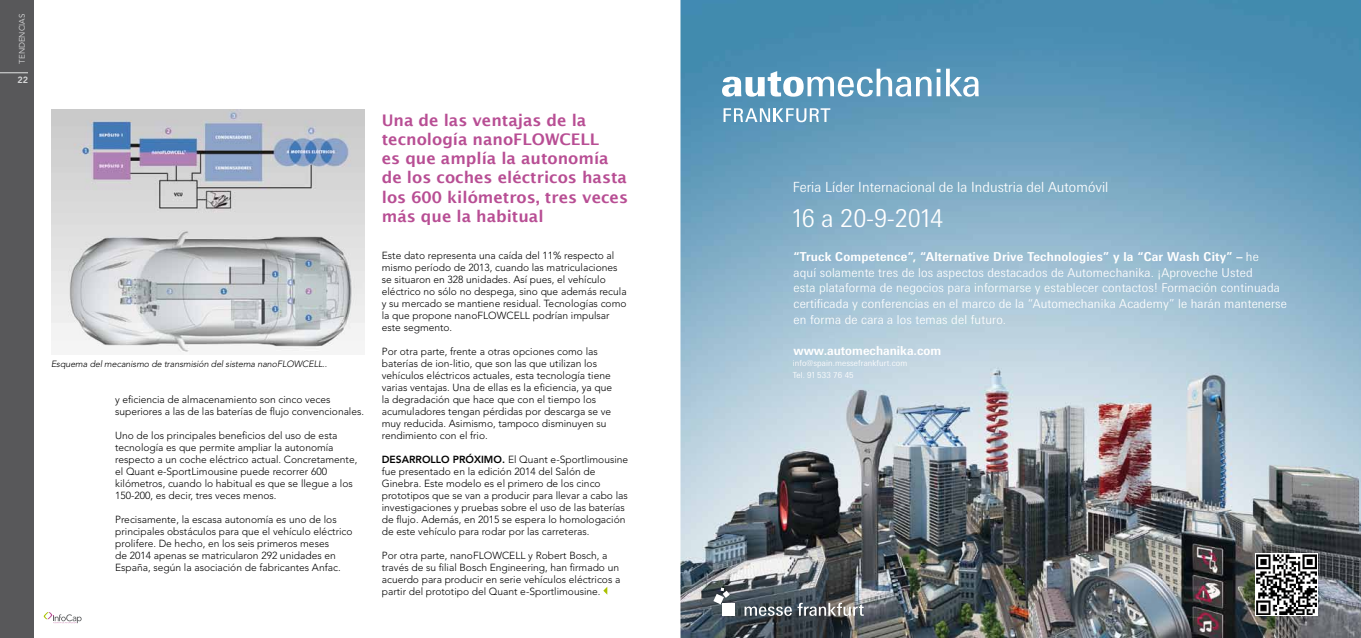
<style>
.page{position:relative;width:1361px;height:638px;background:#fff}
.page>*{position:absolute;margin:0;border:0;box-sizing:border-box;transform-origin:0 0}
.t1{font:300 24.6px "Messe Univers";color:#fff}
.t2{font:600 16px/19.2px "Lucida Sans";color:#b84e94}
.t3{font:300 14px "Messe Univers";color:#fff}
.t4{font:300 12.3px/15.7px "Messe Univers";letter-spacing:.01em;color:#fff}
.t5{font:700 12.3px "Messe Univers";color:#fff}
.t6{font:300 10.2px/12px "Avenir";color:#000}
.t7{font:italic 300 9px "Avenir";letter-spacing:-.01em;color:#000}
.t8{font:800 9px "Avenir";color:#d9dadb}
.t9{font:300 8.4px/11.2px "Messe Univers";letter-spacing:.01em;color:#fff}
.t10{font:8px "Avenir";color:#d9dadb}
.s1{font-weight:800}
.s2{font-weight:700}
</style>
<div class="page">
<div style="left:0;top:0;width:34px;height:638px;background:#58585a"></div>
<svg style="left:0;top:73px;width:28px;height:1px"></svg>
<svg style="left:44px;top:612px;width:38px;height:12px"></svg>
<svg style="left:603px;top:587px;width:4px;height:8px"></svg>
<img style="left:51px;top:110px;width:314px;height:242px">
<img style="left:680px;top:0;width:681px;height:638px">
<svg style="left:1255px;top:553px;width:62px;height:63px"></svg>
<img style="left:1256px;top:555px;width:60px;height:59px">
<div style="left:722px;top:603px;width:13px;height:13px;background:#fff"></div>
<svg style="left:713px;top:587px;width:17px;height:17px"></svg>
<svg style="left:744px;top:603px;width:120px;height:13px;background:#828689"></svg>
<svg style="left:723px;top:108px;width:47px;height:14px"></svg>
<hr style="left:773px;top:108px;width:3px;height:14px;background:#fff">
<svg style="left:776px;top:108px;width:54px;height:14px"></svg>
<svg style="left:946px;top:69px;width:32px;height:28px"></svg>
<svg style="left:722px;top:69px;width:218px;height:28px"></svg>
<p class="t10" style="left:18px;top:64px;width:52px;rotate:-90deg">TENDENCIAS</p>
<p class="t8" style="left:17px;top:74px;width:12px">22</p>
<p class="t7" style="left:51px;top:358px;width:278px">Esquema del mecanismo de transmisión del sistema nanoFLOWCELL..</p>
<p class="t6" style="left:115px;top:393px;width:250px">y eficiencia de almacenamiento son cinco veces superiores a las de las baterías de flujo convencionales.</p>
<p class="t6" style="left:115px;top:429px;width:244px">U no de los principales beneficios del uso de esta tecnología es que permite ampliar la autonomía respecto a un coche eléctrico actual. Concretamente, el Quant e-SportLimousine puede recorrer 600 kilómetros, cuando lo habitual es que se llegue a los 150-200, es decir, tres veces menos.</p>
<p class="t6" style="left:115px;top:513px;width:239px">Precisamente, la escasa autonomía es uno de los principales obstáculos para que el vehículo eléctrico prolifere. De hecho, en los seis primeros meses<br>de 2014 apenas se matricularon 292 unidades en España, según la asociación de fabricantes Anfac.</p>
<h2 class="t2" style="left:382px;top:110px;width:248px">Una de las ventajas de la tecnología nanoFLOWCELL<br>es que amplía la autonomía de los coches eléctricos hasta los 600 kilómetros, tres veces más que la habitual</h2>
<p class="t6" style="left:382px;top:249px;width:246px">Este dato representa una caída del 11% respecto al mismo período de 2013, cuando las matriculaciones se situaron en 328 unidades. Así pues, el vehículo eléctrico no sólo no despega, sino que además recula y su mercado se mantiene residual. Tecnologías como la que propone nanoFLOWCELL</p>
<p class="t6" style="left:533px;top:309px;width:78px">podrían impulsar</p>
<p class="t6" style="left:382px;top:321px;width:72px">este segmento.</p>
<p class="t6" style="left:382px;top:345px;width:232px">Por otra parte, frente a otras opciones como las baterías de ion-litio, que son las que utilizan los vehículos eléctricos actuales, esta tecnología tiene varias ventajas. U na de ellas es la eficiencia, ya que la degradación que hace que con el tiempo los acumuladores tengan pérdidas por descarga se ve muy reducida. Asimismo, tampoco disminuyen su rendimiento con el frio.</p>
<p class="t6" style="left:382px;top:453px;width:248px"><span class="s1">DESARROLLO PRÓXIMO.</span> El Quant e-Sportlimousine fue presentado en la edición 2014 del Salón de Ginebra. Este modelo es el primero de los cinco prototipos que se van a producir para llevar a cabo las investigaciones y pruebas sobre el uso de las baterías de flujo. Además, en 2015 se espera lo homologación de este vehículo para rodar por las carreteras.</p>
<p class="t6" style="left:382px;top:549px;width:127px">Por otra parte, nanoFLOWCELL</p>
<p class="t6" style="left:382px;top:549px;width:240px;text-indent:146px">y Robert Bosch, a través de su filial Bosch Engineering, han firmado un acuerdo para producir en serie vehículos eléctricos a partir del prototipo del Quant e-Sportlimousine.</p>
<h3 class="t3" style="left:793px;top:179px;width:317px">Feria Líder Internacional de la Industria del Automóvil</h3>
<h1 class="t1" style="left:793px;top:203px;width:152px">16 a 20-9-2014</h1>
<p class="t4" style="left:793px;top:248px;width:495px"><span class="s2">“Truck Competence”, “Alternative Drive Technologies” y la “Car Wash City” –</span> he<br>aquí solamente tres de los aspectos destacados de Automechanika. ¡Aproveche Usted<br>esta plataforma de negocios para informarse y establecer contactos! Formación continuada certificada y conferencias en el marco de la “Automechanika Academy” le harán mantenerse en forma de cara a los temas del futuro.</p>
<p class="t5" style="left:793px;top:343px;width:149px">www.automechanika.com</p>
<p class="t9" style="left:793px;top:358px;width:116px">info@spain.messefrankfurt.com<br>Tel. 91 533 76 45</p>
</div>
